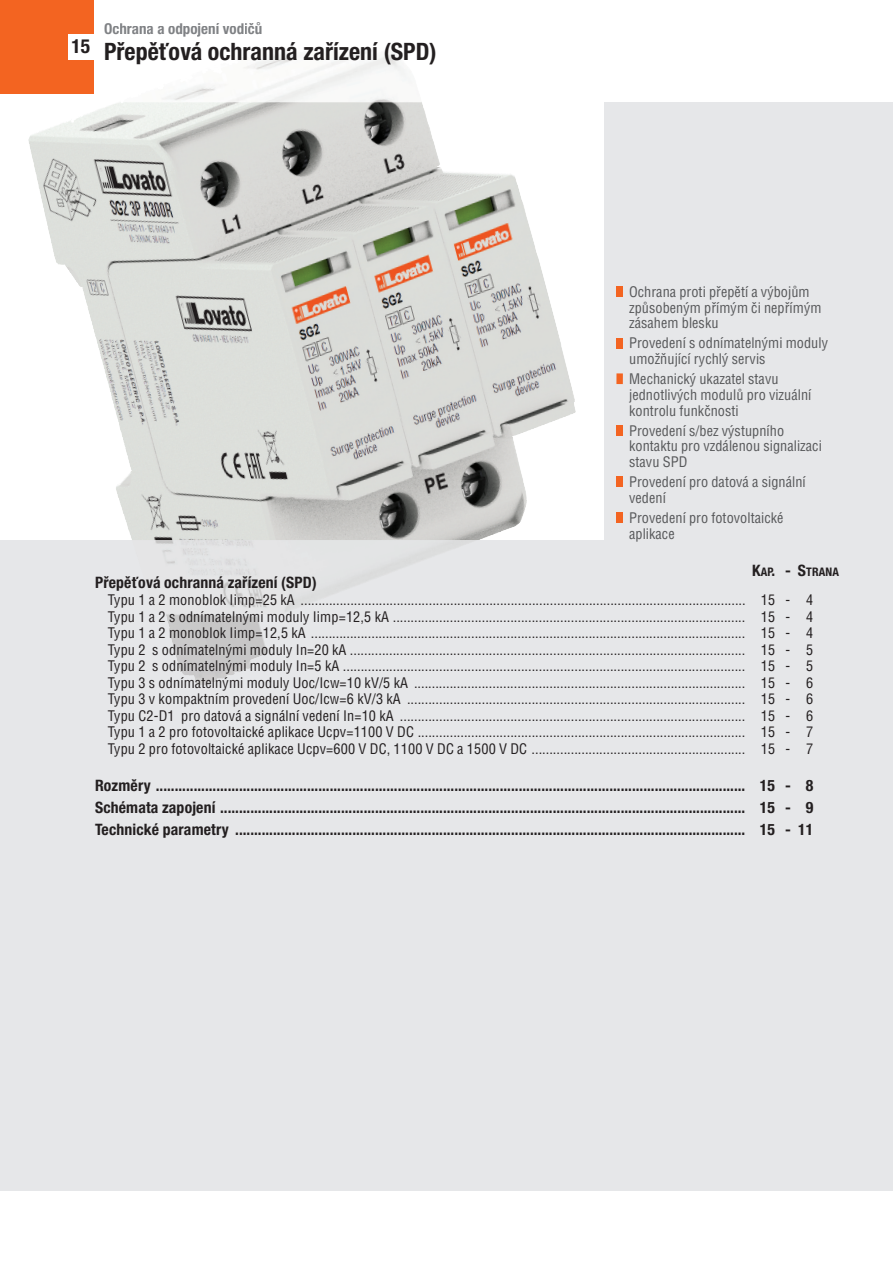
<style>
.page{position:relative;width:893px;height:1263px;background:#fff}
.page>*{position:absolute;margin:0;border:0;box-sizing:border-box;transform-origin:0 0}
.t1{font:700 condensed 24px "Helvetica Neue LT Pro";color:#231f20}
.t2{font:700 condensed 19.5px "Helvetica Neue LT Pro";color:#231f20}
.t3{font:700 condensed 15.75px/22px "Helvetica Neue LT Pro";letter-spacing:.01em;color:#231f20;text-align:justify}
.t4{font:700 condensed 15px "Helvetica Neue LT Pro";color:#808285}
.t5{font:condensed 14.25px/16.5px "Helvetica CE";letter-spacing:.01em;color:#231f20;text-align:justify}
.t6{font:condensed 14.25px/15.8px "Helvetica CE";letter-spacing:.005em;color:#57585a}
.t7{font:700 condensed 11.85px "Helvetica Neue LT Pro";color:#231f20}
.s1{font-size:15.75px}
</style>
<div class="page">
<div style="left:0;top:102px;width:893px;height:1088px;background:#e6e7e9"></div>
<div style="left:616px;top:286px;width:7px;height:11px;background:#f36421"></div>
<div style="left:616px;top:338px;width:7px;height:10px;background:#f36421"></div>
<div style="left:616px;top:373px;width:7px;height:11px;background:#f36421"></div>
<div style="left:616px;top:425px;width:7px;height:11px;background:#f36421"></div>
<div style="left:616px;top:512px;width:7px;height:11px;background:#f36421"></div>
<div style="left:616px;top:476px;width:7px;height:11px;background:#f36421"></div>
<div style="left:0;top:0;width:94px;height:94px;background:#f36421"></div>
<div style="left:68px;top:34px;width:28px;height:26px;background:#fff"></div>
<svg style="left:0;top:102px;width:604px;height:438px;fill:#dbdeda"></svg>
<h2 class="t2" style="left:71px;top:39px;width:20px">15</h2>
<p class="t4" style="left:104px;top:23px;width:160px">Ochrana a odpojení vodičů</p>
<h1 class="t1" style="left:104px;top:42px;width:334px">Přepěťová ochranná zařízení (SPD)</h1>
<p class="t6" style="left:629px;top:285px;width:194px">Ochrana proti přepětí a výbojům způsobeným přímým či nepřímým zásahem blesku</p>
<p class="t6" style="left:629px;top:336px;width:200px">Provedení s odnímatelnými moduly umožňující rychlý servis</p>
<p class="t6" style="left:629px;top:372px;width:184px">Mechanický ukazatel stavu jednotlivých modulů pro vizuální kontrolu funkčnosti</p>
<p class="t6" style="left:629px;top:423px;width:194px">Provedení s/bez výstupního kontaktu pro vzdálenou signalizaci stavu SPD</p>
<p class="t6" style="left:629px;top:475px;width:178px">Provedení pro datová a signální vedení</p>
<p class="t6" style="left:629px;top:511px;width:156px">Provedení pro fotovoltaické aplikace</p>
<p class="t7" style="left:752px;top:567px;width:88px"><span class="s1">K</span>AP<span class="s1">. - S</span>TRANA</p>
<p class="t3" style="left:95px;top:572px;width:223px">Přepěťová ochranná zařízení (SPD)</p>
<p class="t5" style="left:108px;top:593px;width:707px">Typu 1 a 2 monoblok Iimp=25 kA ............................................................................................................................. 15 - 4<br>Typu 1 a 2 s odnímatelnými moduly Iimp=12,5 kA ................................................................................................... 15 - 4<br>Typu 1 a 2 monoblok Iimp=12,5 kA .......................................................................................................................... 15 - 4<br>Typu 2 s odnímatelnými moduly In=20 kA ............................................................................................................... 15 - 5<br>Typu 2 s odnímatelnými moduly In=5 kA ................................................................................................................. 15 - 5<br>Typu 3 s odnímatelnými moduly Uoc/Icw=10 kV/5 kA ............................................................................................. 15 - 6<br>Typu 3 v kompaktním provedení Uoc/Icw=6 kV/3 kA ............................................................................................... 15 - 6<br>Typu C2-D1 pro datová a signální vedení In=10 kA ................................................................................................. 15 - 6<br>Typu 1 a 2 pro fotovoltaické aplikace Ucpv=1100 V DC ............................................................................................ 15 - 7<br>Typu 2 pro fotovoltaické aplikace Ucpv=600 V DC, 1100 V DC a 1500 V DC ............................................................ 15 - 7</p>
<p class="t3" style="left:95px;top:776px;width:720px">Rozměry ............................................................................................................................................................ 15 - 8<br>Schémata zapojení ........................................................................................................................................... 15 - 9<br>Technické parametry ....................................................................................................................................... 15 - 11</p>
</div>
